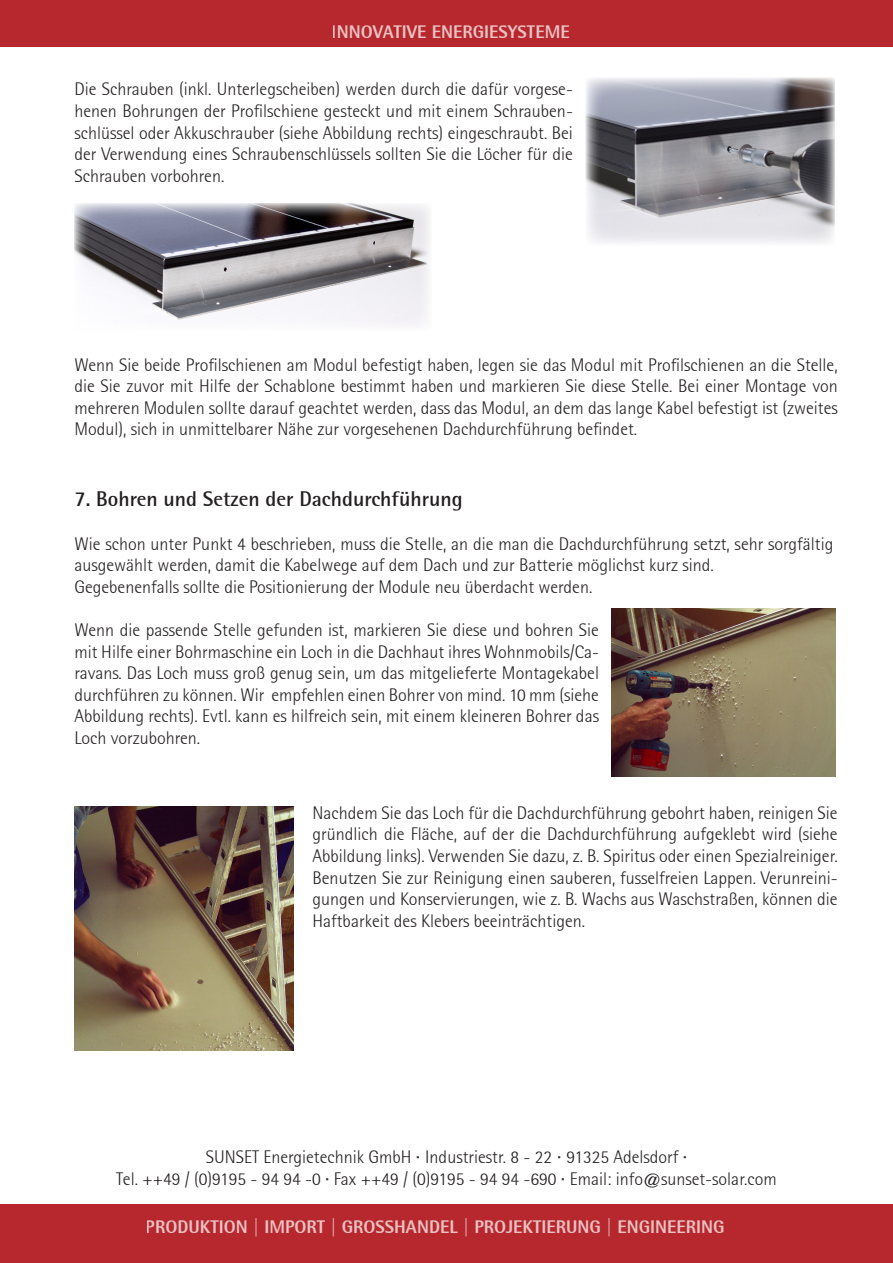
<style>
.page{position:relative;width:893px;height:1263px;background:#fff}
.page>*{position:absolute;margin:0;border:0;box-sizing:border-box;transform-origin:0 0}
.t1{font:700 21px "Rotis Semi Sans";color:#231f20}
.t2{font:300 18px/21.6px "Rotis Semisans";color:#231f20;text-align:justify}
.t3{font:800 18px "Rotis Semi Sans";color:#fff}
.s1{font-family:"Rotis Semi Sans";font-weight:700}
</style>
<div class="page">
<div style="left:0;top:0;width:893px;height:47px;background:#b7282e"></div>
<div style="left:0;top:1205px;width:893px;height:58px;background:#b7282e"></div>
<img style="left:612px;top:608px;width:224px;height:168px">
<img style="left:74px;top:203px;width:355px;height:122px">
<img style="left:586px;top:78px;width:249px;height:165px">
<img style="left:74px;top:806px;width:219px;height:245px">
<p class="t3" style="left:332px;top:21px;width:239px">INNOVATIVE ENERGIESYSTEME</p>
<p class="t2" style="left:74px;top:79px;width:500px">Die Schrauben (inkl. Unterlegscheiben) werden durch die dafür vorgese&shy;henen Bohrungen der Profilschiene gesteckt und mit einem Schrauben&shy;schlüssel oder Akkuschrauber (siehe Abbildung rechts) eingeschraubt. Bei der Verwendung eines Schraubenschlüssels sollten Sie die Löcher für die Schrauben vorbohren.</p>
<p class="t2" style="left:74px;top:354px;width:765px">Wenn Sie beide Profilschienen am Modul befestigt haben, legen sie das Modul mit Profilschienen an die Stelle, die Sie zuvor mit Hilfe der Schablone bestimmt haben und markieren Sie diese Stelle. Bei einer Montage von mehreren Modulen sollte darauf geachtet werden, dass das Modul, an dem das lange Kabel befestigt ist (zweites Modul), sich in unmittelbarer Nähe zur vorgesehenen Dachdurchführung befindet.</p>
<p class="t1" style="left:74px;top:486px;width:390px">7. Bohren und Setzen der Dachdurchführung</p>
<p class="t2" style="left:74px;top:533px;width:760px">Wie schon unter Punkt 4 beschrieben, muss die Stelle, an die man die Dachdurchführung setzt, sehr sorgfältig ausgewählt werden, damit die Kabelwege auf dem Dach und zur Batterie möglichst kurz sind.</p>
<p class="t2" style="left:74px;top:576px;width:519px">Gegebenenfalls sollte die Positionierung der Module neu überdacht werden.</p>
<p class="t2" style="left:74px;top:619px;width:526px">Wenn die passende Stelle gefunden ist, markieren Sie diese und bohren Sie mit Hilfe einer Bohrmaschine ein Loch in die Dachhaut ihres Wohnmobils/Ca&shy;ravans. Das Loch muss groß genug sein, um das mitgelieferte Montagekabel durchführen zu können. Wir empfehlen einen Bohrer von mind. 10 mm (siehe Abbildung rechts). Evtl. kann es hilfreich sein, mit einem kleineren Bohrer das Loch vorzubohren.</p>
<p class="t2" style="left:313px;top:802px;width:527px">Nachdem Sie das Loch für die Dachdurchführung gebohrt haben, reinigen Sie gründlich die Fläche, auf der die Dachdurchführung aufgeklebt wird (siehe Abbildung links). Verwenden Sie dazu, z. B. Spiritus oder einen Spezialreiniger.<br>Benutzen Sie zur Reinigung einen sauberen, fusselfreien Lappen. Verunreini&shy;gungen und Konservierungen, wie z. B. Wachs aus Waschstraßen, können die Haftbarkeit des Klebers beeinträchtigen.</p>
<p class="t2" style="left:206px;top:1146px;width:483px">SUNSET Energietechnik GmbH <span class="s1">·</span> Industriestr. 8 - 22 <span class="s1">·</span> 91325 Adelsdorf <span class="s1">·</span></p>
<p class="t2" style="left:116px;top:1168px;width:662px">Tel. ++49 / (0)9195 - 94 94 -0 <span class="s1">·</span> Fax ++49 / (0)9195 - 94 94 -690 <span class="s1">·</span> Email: info@sunset-solar.com</p>
<p class="t3" style="left:146px;top:1215px;width:580px">PRODUKTION | IMPORT | GROSSHANDEL | PROJEKTIERUNG | ENGINEERING</p>
</div>
